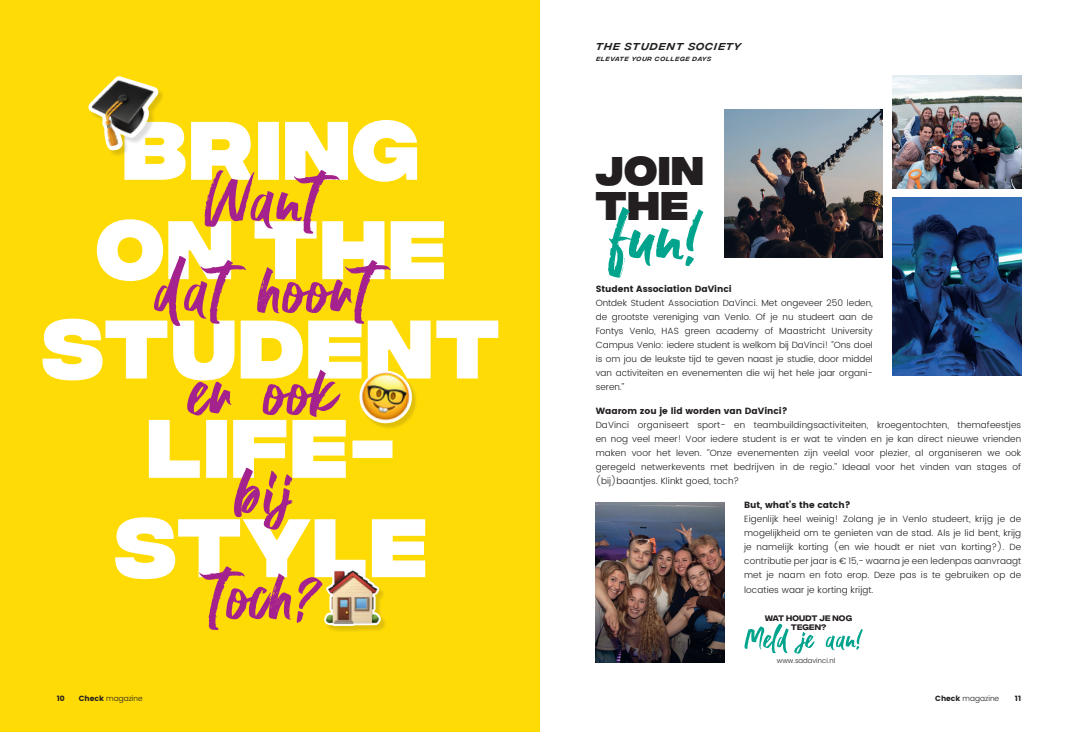
<style>
.page{position:relative;width:1078px;height:732px;background:#fff}
.page>*{position:absolute;margin:0;border:0;box-sizing:border-box;transform-origin:0 0}
.t1{font:81.6px "Black Stone Alternative";color:#00a48d}
.t2{font:800 40px/34.8px "Integral CF";letter-spacing:.02em;color:#231f20}
.t3{font:italic 10px "Integral CF";letter-spacing:.13em;color:#231f20}
.t4{font:300 9px/14px "Poppins";letter-spacing:.01em;color:#231f20;text-align:justify}
.t5{font:700 9px "Poppins";color:#231f20}
.t6{font:500 8px "Integral CF";letter-spacing:.02em;color:#231f20}
.t7{font:300 7.5px "Poppins";color:#231f20}
.t8{font:700 7.5px "Poppins";color:#231f20}
.t9{font:300 7px "Poppins";color:#231f20}
.t10{font:italic 6px "Integral CF";letter-spacing:.125em;color:#231f20}
.s1{font-weight:700}
</style>
<div class="page">
<div style="left:0;top:0;width:539px;height:731px;background:#ffdb06"></div>
<div style="left:325px;top:569px;width:62px;height:63px;background:#f4d207"></div>
<svg style="left:42px;top:76px;width:456px;height:554px"></svg>
<img style="left:325px;top:569px;width:55px;height:55px">
<img style="left:595px;top:502px;width:129px;height:160px">
<img style="left:892px;top:197px;width:128px;height:178px">
<img style="left:724px;top:110px;width:158px;height:148px">
<img style="left:892px;top:76px;width:128px;height:113px">
<svg style="left:744px;top:623px;width:118px;height:30px"></svg>
<p class="t3" style="left:595px;top:41px;width:147px">THE STUDENT SOCIETY</p>
<p class="t10" style="left:596px;top:56px;width:116px">ELEVATE YOUR COLLEGE DAYS</p>
<p class="t2" style="left:595px;top:157px;width:110px">JOIN<br>THE</p>
<p class="t1" style="left:608px;top:179px;width:92px">fun!</p>
<p class="t5" style="left:595px;top:283px;width:137px">Student Association DaVinci</p>
<p class="t4" style="left:595px;top:296px;width:278px">Ontdek Student Association DaVinci. Met ongeveer 250 leden, de grootste vereniging van Venlo. Of je nu studeert aan de Fontys Venlo, HAS green academy of Maastricht University Campus Venlo: iedere student is welkom bij DaVinci! ‘’Ons doel is om jou de leukste tijd te geven naast je studie, door middel van activiteiten en evenementen die wij het hele jaar organi&shy;seren.’’</p>
<p class="t5" style="left:595px;top:406px;width:193px">Waarom zou je lid worden van DaVinci?</p>
<p class="t4" style="left:595px;top:418px;width:427px">DaVinci organiseert sport- en teambuildingsactiviteiten, kroegentochten, themafeestjes en nog veel meer! Voor iedere student is er wat te vinden en je kan direct nieuwe vrienden maken voor het leven. ‘’Onze evenementen zijn veelal voor plezier, al organiseren we ook geregeld netwerkevents met bedrijven in de regio.’’ Ideaal voor het vinden van stages of (bij)baantjes. Klinkt goed, toch?</p>
<p class="t5" style="left:744px;top:500px;width:108px">But, what’s the catch?</p>
<p class="t4" style="left:744px;top:512px;width:278px">Eigenlijk heel weinig! Zolang je in Venlo studeert, krijg je de mogelijkheid om te genieten van de stad. Als je lid bent, krijg je namelijk korting (en wie houdt er niet van korting?). De contributie per jaar is € 15,- waarna je een ledenpas aanvraagt met je naam en foto erop. Deze pas is te gebruiken op de locaties waar je korting krijgt.</p>
<p class="t6" style="left:764px;top:613px;width:89px">WAT HOUDT JE NOG</p>
<p class="t6" style="left:790px;top:622px;width:37px">TEGEN?</p>
<p class="t9" style="left:776px;top:655px;width:60px">www.sadavinci.nl</p>
<p class="t8" style="left:57px;top:693px;width:10px">10</p>
<p class="t7" style="left:79px;top:692px;width:65px"><span class="s1">Check</span> magazine</p>
<p class="t7" style="left:935px;top:692px;width:65px"><span class="s1">Check</span> magazine</p>
<p class="t8" style="left:1014px;top:693px;width:8px">11</p>
</div>
